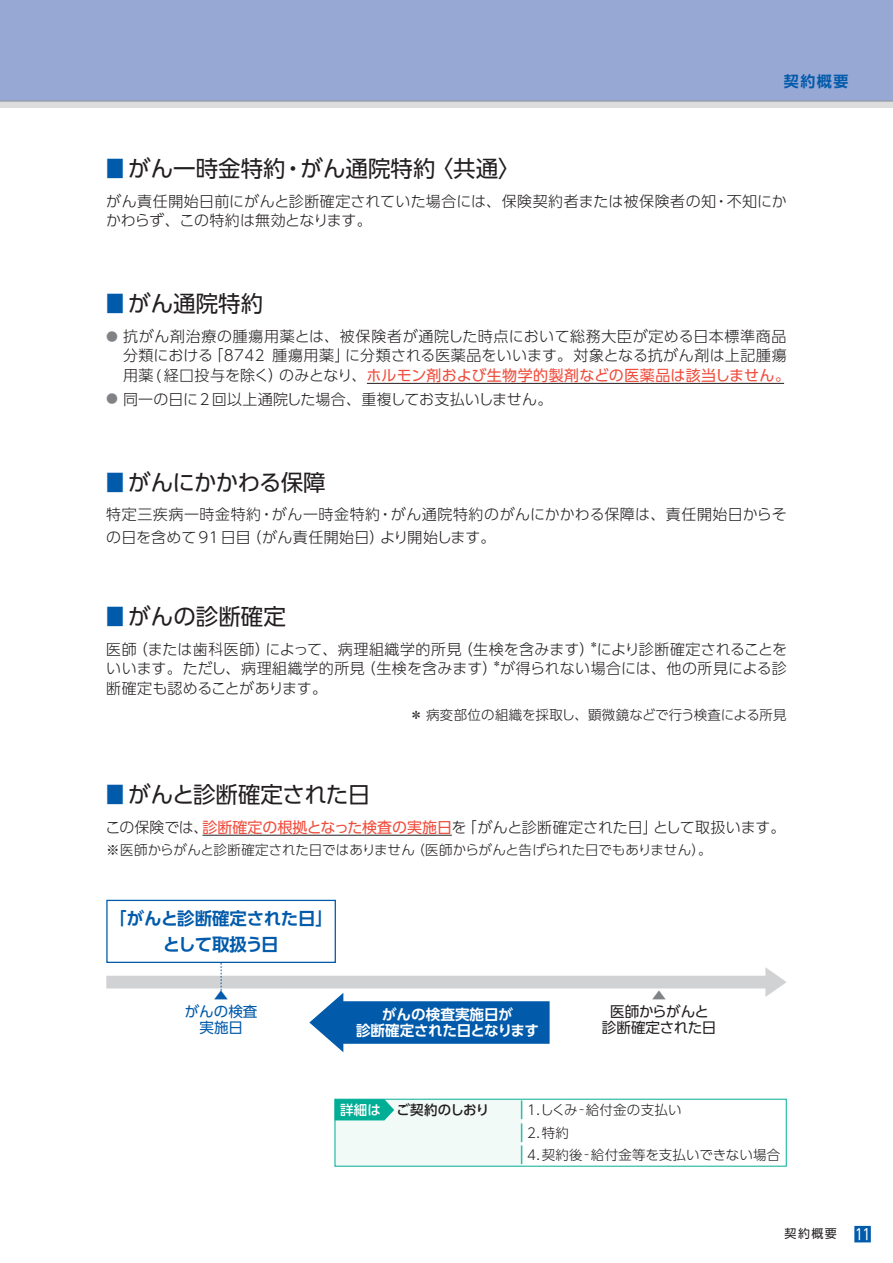
<style>
.page{position:relative;width:893px;height:1263px;background:#fff}
.page>*{position:absolute;margin:0;border:0;box-sizing:border-box;transform-origin:0 0}
.t1{font:22.5px "UD Shin Go Pr 6";color:#231f20}
.t2{font:22.5px "UD Shin Go Pr 6";letter-spacing:-.025em;color:#231f20}
.t3{font:22.5px "UD Shin Go Pr 6";letter-spacing:-.03em;color:#231f20}
.t4{font:700 17.4px/26.2px "UD Shin Go Pr 6 De";letter-spacing:-.02em;color:#015aaa;text-align:center}
.t5{font:300 15px/19.5px "UD Shin Go Pr 6";letter-spacing:.02em;color:#231f20}
.t6{font:300 15px "UD Shin Go Pr 6";letter-spacing:-.005em;color:#231f20}
.t7{font:300 15px "UD Shin Go Pr 6";letter-spacing:-.02em;color:#231f20}
.t8{font:700 15px "UD Shin Go Pr 6 De";color:#015aaa}
.t9{font:700 14.55px/16px "UD Shin Go Pr 6 De";letter-spacing:-.01em;color:#fff;text-align:center}
.t10{font:14.55px/16px "UD Shin Go Pr 6";letter-spacing:-.02em;color:#231f20;text-align:center}
.t11{font:14.55px/16px "UD Shin Go Pr 6";color:#015aaa;text-align:center}
.t12{font:14.55px "UD Shin Go Pr 6";color:#808285}
.t13{font:300 13.5px/22.5px "UD Shin Go Pr 6";letter-spacing:.005em;color:#231f20}
.t14{font:500 13.5px "UD Shin Go Pr 6";color:#fff}
.t15{font:12px "UD Shin Go Pr 6";color:#231f20}
.t16{font:300 8.7px "UD Shin Go Pr 6";color:#231f20}
.s1{font-weight:500;color:#015aaa}
.s2{font-size:12px;color:#808285}
.s3{font-weight:400;color:#ef4d3d}
.s4{font-weight:500}
.s5{font-family:"UD Shin Go Pr 6 De";font-weight:700;color:#f2faf8}
.s6{font-family:"UD Shin Go Pr 6 De";font-weight:700;font-size:21.6px;color:#00ae95}
</style>
<div class="page">
<div style="left:0;top:0;width:893px;height:107px;background:#231f20;opacity:.15"></div>
<div style="left:0;top:0;width:893px;height:101px;background:#97a8d5"></div>
<hr style="left:367px;top:383px;width:417px;height:1px;background:#231f20">
<hr style="left:203px;top:835px;width:249px;height:1px;background:#231f20">
<div style="left:335px;top:1099px;width:187px;height:67px;background:#f2faf8"></div>
<svg style="left:335px;top:1099px;width:59px;height:21px"></svg>
<div style="left:106px;top:976px;width:668px;height:12px;background:#d1d2d4"></div>
<svg style="left:765px;top:967px;width:22px;height:30px"></svg>
<div style="left:106px;top:900px;width:230px;height:63px;border:1px solid #015aaa"></div>
<div style="left:335px;top:1001px;width:215px;height:43px;background:#015aaa"></div>
<svg style="left:309px;top:993px;width:34px;height:59px"></svg>
<svg style="left:221px;top:963px;width:1px;height:28px"></svg>
<p class="t8" style="left:784px;top:69px;width:66px">契約概要</p>
<h1 class="t1" style="left:106px;top:150px;width:416px"><span class="s1">■</span> がん一時金特約・がん通院特約〈共通〉</h1>
<p class="t5" style="left:106px;top:191px;width:682px">がん責任開始日前にがんと診断確定されていた場合には、保険契約者または被保険者の知・不知にかかわらず、この特約は無効となります。</p>
<h1 class="t1" style="left:106px;top:286px;width:158px"><span class="s1">■</span> がん通院特約</h1>
<p class="t5" style="left:123px;top:326px;width:668px;text-indent:-17px"><span class="s2">◉</span> 抗がん剤治療の腫瘍用薬とは、被保険者が通院した時点において総務大臣が定める日本標準商品分類における「8742 腫瘍用薬」に分類される医薬品をいいます。対象となる抗がん剤は上記腫瘍用薬(経口投与を除く）のみとなり、<span class="s3">ホルモン剤および生物学的製剤などの医薬品は該当しません。</span></p>
<p class="t5" style="left:106px;top:389px;width:448px"><span class="s2">◉</span> 同一の日に2回以上通院した場合、重複してお支払いしません。</p>
<h1 class="t3" style="left:106px;top:464px;width:221px"><span class="s1">■</span> がんにかかわる保障</h1>
<p class="t5" style="left:106px;top:503px;width:682px;line-height:22.5px">特定三疾病一時金特約・がん一時金特約・がん通院特約のがんにかかわる保障は、責任開始日からその日を含めて91日目（がん責任開始日）より開始します。</p>
<h1 class="t1" style="left:106px;top:599px;width:181px"><span class="s1">■</span> がんの診断確定</h1>
<p class="t5" style="left:106px;top:639px;width:682px">医師（または歯科医師）によって、病理組織学的所見（生検を含みます）により診断確定されることを</p>
<p class="t16" style="left:589px;top:637px;width:10px">＊</p>
<p class="t5" style="left:106px;top:658px;width:682px">いいます。ただし、病理組織学的所見（生検を含みます）が得られない場合には、他の所見による診</p>
<p class="t16" style="left:492px;top:657px;width:10px">＊</p>
<p class="t7" style="left:106px;top:676px;width:222px">断確定も認めることがあります。</p>
<p class="t13" style="left:409px;top:703px;width:379px">＊病変部位の組織を採取し、顕微鏡などで行う検査による所見</p>
<h1 class="t2" style="left:106px;top:776px;width:265px"><span class="s1">■</span> がんと診断確定された日</h1>
<p class="t6" style="left:105px;top:815px;width:682px">この保険では、<span class="s3">診断確定の根拠となった検査の実施日</span>を「がんと診断確定された日」として取扱います。</p>
<p class="t13" style="left:106px;top:838px;width:607px">※医師からがんと診断確定された日ではありません（医師からがんと告げられた日でもありません）。</p>
<p class="t4" style="left:109px;top:905px;width:225px">「がんと診断確定された日」として取扱う日</p>
<p class="t11" style="left:185px;top:987px;width:74px">▲<br>がんの検査実施日</p>
<p class="t12" style="left:652px;top:984px;width:16px">▲</p>
<p class="t10" style="left:602px;top:1003px;width:116px">医師からがんと診断確定された日</p>
<p class="t9" style="left:356px;top:1006px;width:185px">がんの検査実施日が<br>診断確定された日となります</p>
<p class="t14" style="left:340px;top:1099px;width:43px">詳細は</p>
<p class="t13" style="left:493px;top:1098px;width:289px;text-indent:-96px"><span class="s4">ご契約のしおり</span> <span class="s5">PXX</span> <span class="s6">■</span> 1.しくみ-給付金の支払い<br><span class="s5">PXX</span> <span class="s6">■</span> 2.特約<br><span class="s5">PXX</span> <span class="s6">■</span> 4.契約後-給付金等を支払いできない場合</p>
<p class="t15" style="left:784px;top:1224px;width:54px">契約概要</p>
</div>
